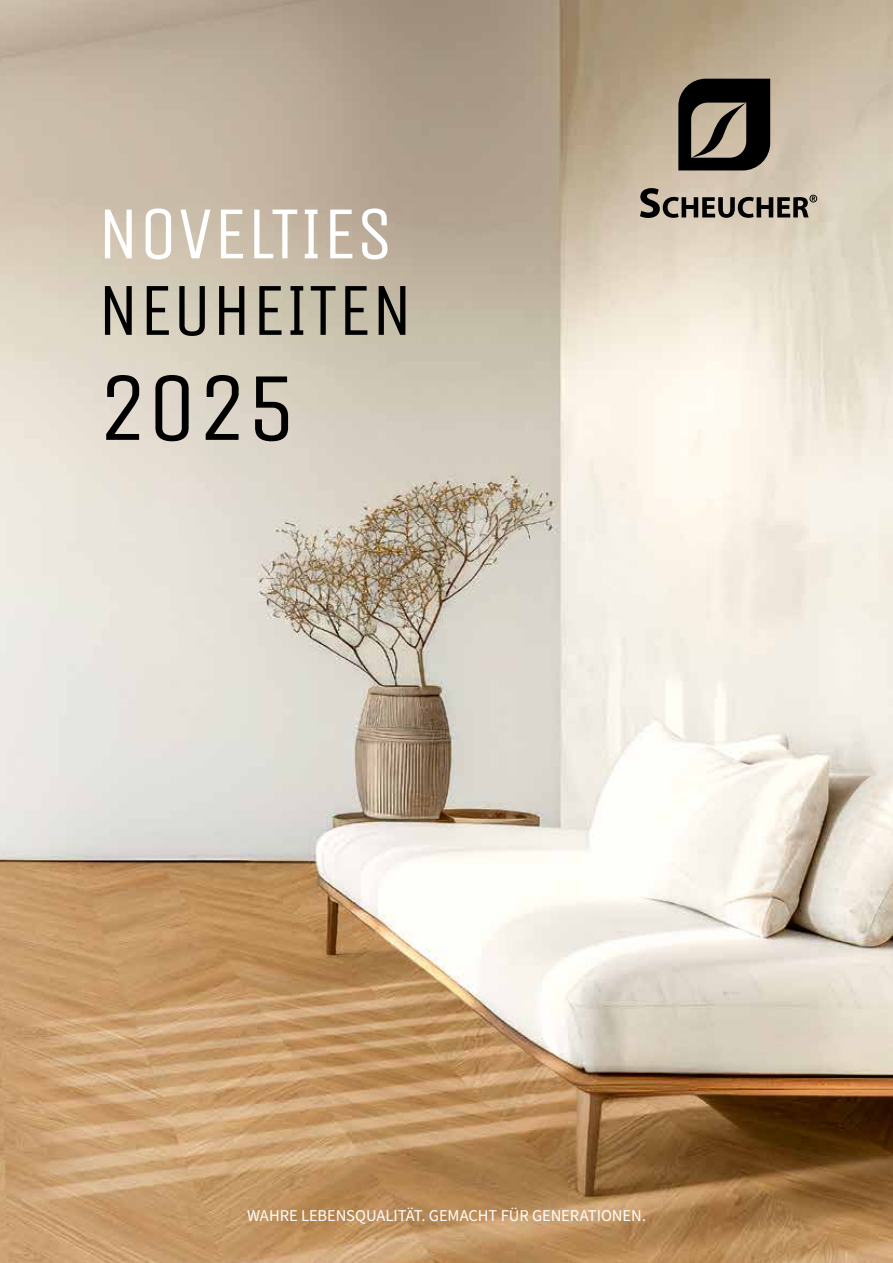
<style>
.page{position:relative;width:893px;height:1263px;background:#fff}
.page>*{position:absolute;margin:0;border:0;box-sizing:border-box;transform-origin:0 0}
.t1{font:97.5px "Unica One";color:#000}
.t2{font:75px "Unica One";color:#fff}
.t3{font:75px "Unica One";color:#000}
.t4{font:16.5px "Source Sans Pro";letter-spacing:-.005em;color:#fff}
</style>
<div class="page">
<img style="left:0;top:0;width:893px;height:1263px">
<svg style="left:678px;top:79px;width:92px;height:91px"></svg>
<svg style="left:640px;top:188px;width:177px;height:30px"></svg>
<h2 class="t2" style="left:97px;top:190px;width:298px">NOVELTIES</h2>
<h2 class="t3" style="left:97px;top:266px;width:317px">NEUHEITEN</h2>
<h1 class="t1" style="left:97px;top:350px;width:200px">2025</h1>
<p class="t4" style="left:247px;top:1204px;width:400px">WAHRE LEBENSQUALITÄT. GEMACHT FÜR GENERATIONEN.</p>
</div>
